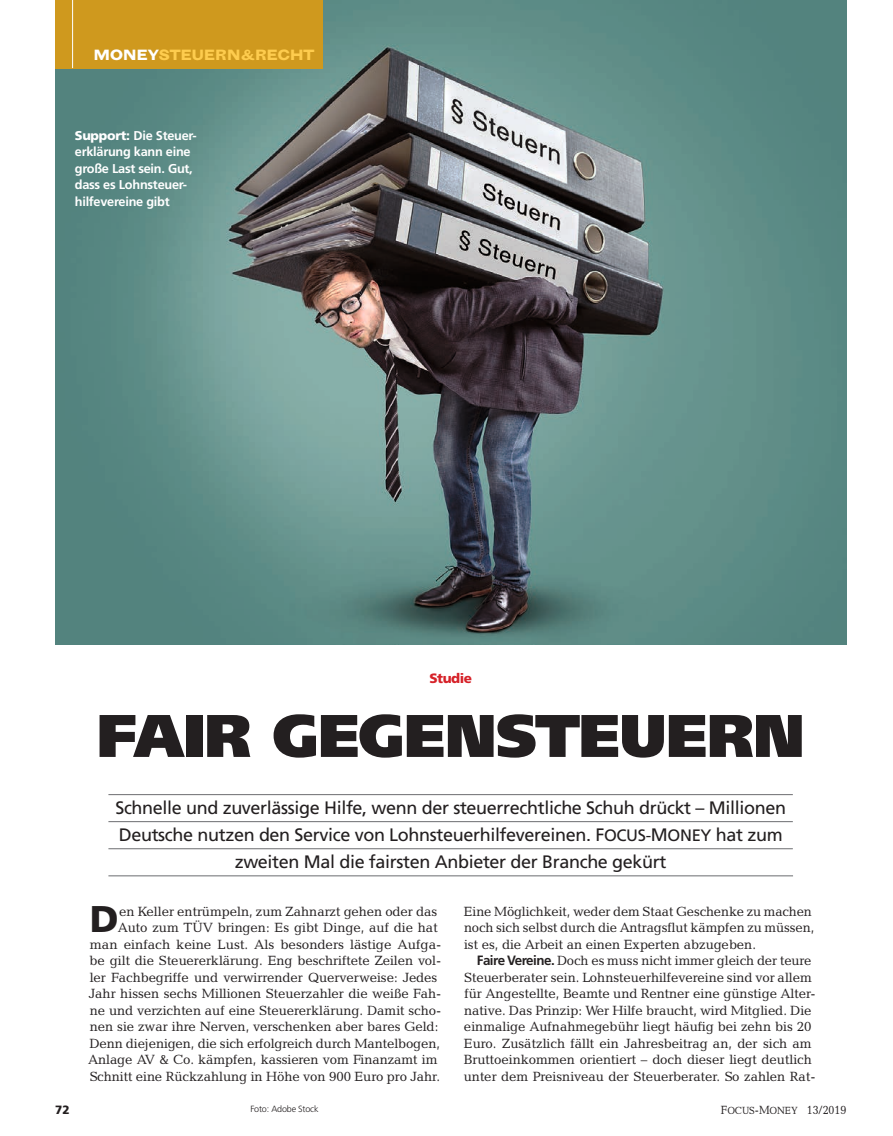
<style>
.page{position:relative;width:893px;height:1136px;background:#fff}
.page>*{position:absolute;margin:0;border:0;box-sizing:border-box;transform-origin:0 0}
.t1{font:900 60px "Frutiger";letter-spacing:-.01em;color:#231f20}
.t2{font:900 37.2px "Frutiger";color:#231f20}
.t3{font:18px/27px "Frutiger";letter-spacing:-.02em;color:#231f20;text-align:center}
.t4{font:700 expanded 15px "Grotesque";letter-spacing:-.03em;color:#fecc4e}
.t5{font:13.5px/16.5px "Candida Focus Roman";letter-spacing:-.005em;color:#231f20}
.t6{font:900 13.5px "Frutiger";letter-spacing:-.035em;color:#d62229}
.t7{font:700 12.75px/16.5px "Frutiger";letter-spacing:-.02em;color:#fff}
.t8{font:12px "Candida Focus Roman";color:#231f20;scale:.9 1}
.t9{font:900 12px "Frutiger";color:#231f20}
.t10{font:300 9px "Frutiger";letter-spacing:-.02em;color:#231f20}
.s1{color:#fff}
.s2{font-weight:900}
.s3{font-size:16.5px}
.s4{font-family:"Frutiger";font-weight:700}
.s5{font-size:10.5px}
</style>
<div class="page">
<img style="left:55px;top:0;width:791px;height:644px">
<hr style="left:108px;top:794px;width:685px;height:1px;background:#6c6d70">
<hr style="left:108px;top:821px;width:685px;height:1px;background:#6c6d70">
<hr style="left:108px;top:848px;width:685px;height:1px;background:#6c6d70">
<hr style="left:108px;top:875px;width:685px;height:1px;background:#6c6d70">
<div style="left:55px;top:0;width:268px;height:68px;background:#cf991e"></div>
<hr style="left:72px;top:0;width:1px;height:68px;background:#fff">
<p class="t4" style="left:93px;top:46px;width:223px"><span class="s1">MONEY</span>STEUERN&amp;RECHT</p>
<p class="t7" style="left:75px;top:127px;width:124px"><span class="s2">Support:</span> Die Steuer&shy;erklärung kann eine große Last sein. Gut, dass es Lohnsteuer&shy;hilfevereine gibt</p>
<p class="t6" style="left:429px;top:670px;width:44px">Studie</p>
<h1 class="t1" style="left:97px;top:699px;width:709px">FAIR GEGENSTEUERN</h1>
<h3 class="t3" style="left:115px;top:793px;width:672px">Schnelle und zuverlässige Hilfe, wenn der steuerrechtliche Schuh drückt – Millionen<br>Deutsche nutzen den Service von Lohnsteuerhilfevereinen. F<span class="s3">OCUS-</span>M<span class="s3">ONEY</span> hat zum zweiten Mal die fairsten Anbieter der Branche gekürt</h3>
<h2 class="t2" style="left:90px;top:896px;width:30px">D</h2>
<p class="t5" style="left:88px;top:902px;width:355px;text-align:right">en Keller entrümpeln, zum Zahnarzt gehen oder das<br>Auto zum TÜV bringen: Es gibt Dinge, auf die hat<br>man einfach keine Lust. Als besonders lästige Aufga&shy;be gilt die Steuererklärung. Eng beschriftete Zeilen vol&shy;ler Fachbegriffe und verwirrender Querverweise: Jedes Jahr hissen sechs Millionen Steuerzahler die weiße Fah&shy;ne und verzichten auf eine Steuererklärung. Damit scho&shy;nen sie zwar ihre Nerven, verschenken aber bares Geld:<br>Denn diejenigen, die sich erfolgreich durch Mantelbogen, Anlage AV &amp; Co. kämpfen, kassieren vom Finanzamt im Schnitt eine Rückzahlung in Höhe von 900 Euro pro Jahr.</p>
<p class="t5" style="left:464px;top:902px;width:352px">Eine Möglichkeit, weder dem Staat Geschenke zu machen noch sich selbst durch die Antragsflut kämpfen zu müssen, ist es, die Arbeit an einen Experten abzugeben.</p>
<p class="t5" style="left:464px;top:952px;width:353px;text-indent:13px"><span class="s4">Faire Vereine.</span> Doch es muss nicht immer gleich der teure Steuerberater sein. Lohnsteuerhilfevereine sind vor allem für Angestellte, Beamte und Rentner eine günstige Alter&shy;native. Das Prinzip: Wer Hilfe braucht, wird Mitglied. Die einmalige Aufnahmegebühr liegt häufig bei zehn bis 20<br>Euro. Zusätzlich fällt ein Jahresbeitrag an, der sich am Bruttoeinkommen orientiert – doch dieser liegt deutlich unter dem Preisniveau der Steuerberater. So zahlen Rat-</p>
<p class="t9" style="left:55px;top:1102px;width:16px">72</p>
<p class="t8" style="left:721px;top:1102px;width:141px">F<span class="s5">OCUS</span>-M<span class="s5">ONEY</span> 13/2019</p>
<p class="t10" style="left:250px;top:1103px;width:70px">Foto: Adobe Stock</p>
</div>
